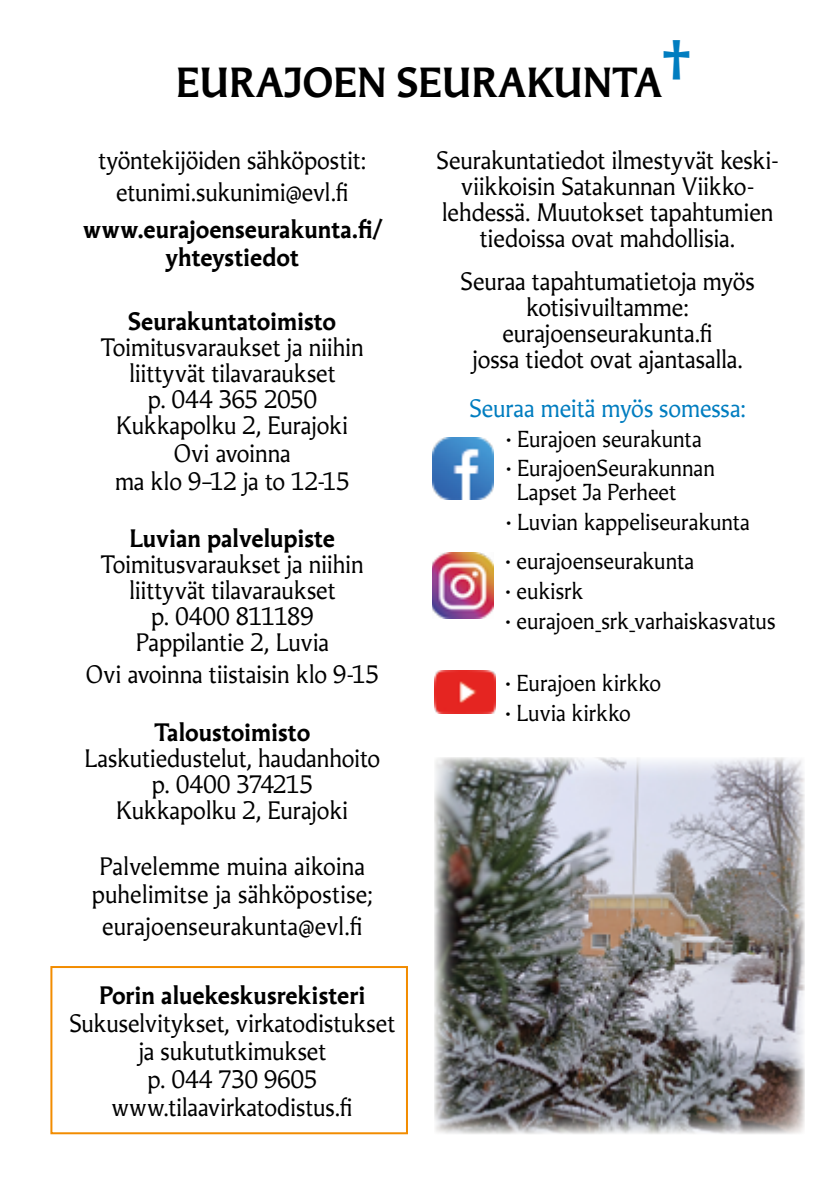
<style>
.page{position:relative;width:840px;height:1191px;background:#fff}
.page>*{position:absolute;margin:0;border:0;box-sizing:border-box;transform-origin:0 0}
.t1{font:700 40px "Martti Display";color:#000}
.t2{font:24px/26px "Martti";letter-spacing:-.005em;color:#000;text-align:center}
.t3{font:700 24px/28px "Martti";letter-spacing:-.005em;color:#000;text-align:center}
.t4{font:24px "Martti";letter-spacing:-.01em;color:#007dc0}
.t5{font:22px/24px "Martti";letter-spacing:-.005em;color:#000}
.s1{color:#007dc0}
</style>
<div class="page">
<img style="left:434px;top:757px;width:369px;height:377px">
<div style="left:50px;top:966px;width:358px;height:168px;border:2px solid #f28c00"></div>
<img style="left:432px;top:437px;width:61px;height:62px">
<img style="left:432px;top:552px;width:61px;height:67px">
<img style="left:434px;top:670px;width:61px;height:43px">
<h1 class="t1" style="left:176px;top:60px;width:514px">EURAJOEN SEURAKUNTA<span class="s1">¤</span></h1>
<p class="t2" style="left:98px;top:145px;width:269px;line-height:31.6px">työntekijöiden sähköpostit: etunimi.sukunimi@evl.fi</p>
<p class="t3" style="left:83px;top:215px;width:300px">www.eurajoenseurakunta.fi/ yhteystiedot</p>
<p class="t3" style="left:128px;top:306px;width:209px">Seurakuntatoimisto</p>
<p class="t2" style="left:101px;top:333px;width:264px;line-height:26.8px">Toimitusvaraukset ja niihin liittyvät tilavaraukset<br>p. 044 365 2050<br>Kukkapolku 2, Eurajoki<br>Ovi avoinna<br>ma klo 9–12 ja to 12-15</p>
<p class="t3" style="left:129px;top:524px;width:207px">Luvian palvelupiste</p>
<p class="t2" style="left:101px;top:552px;width:264px">Toimitusvaraukset ja niihin liittyvät tilavaraukset<br>p. 0400 811189<br>Pappilantie 2, Luvia</p>
<p class="t2" style="left:86px;top:661px;width:294px">Ovi avoinna tiistaisin klo 9-15</p>
<p class="t3" style="left:154px;top:717px;width:157px">Taloustoimisto</p>
<p class="t2" style="left:84px;top:745px;width:297px">Laskutiedustelut, haudanhoito p. 0400 374215<br>Kukkapolku 2, Eurajoki</p>
<p class="t2" style="left:92px;top:852px;width:282px;line-height:28px">Palvelemme muina aikoina puhelimitse ja sähköpostise;</p>
<p class="t2" style="left:102px;top:913px;width:262px">eurajoenseurakunta@evl.fi</p>
<p class="t3" style="left:99px;top:980px;width:268px">Porin aluekeskusrekisteri</p>
<p class="t2" style="left:69px;top:1009px;width:327px;line-height:28px">Sukuselvitykset, virkatodistukset ja sukututkimukset<br>p. 044 730 9605 www.tilaavirkatodistus.fi</p>
<p class="t2" style="left:436px;top:148px;width:343px">Seurakuntatiedot ilmestyvät keski&shy;viikkoisin Satakunnan Viikko&shy;lehdessä. Muutokset tapahtumien tiedoissa ovat mahdollisia.</p>
<p class="t2" style="left:460px;top:269px;width:295px">Seuraa tapahtumatietoja myös kotisivuiltamme: eurajoenseurakunta.fi<br>jossa tiedot ovat ajantasalla.</p>
<p class="t4" style="left:469px;top:394px;width:278px">Seuraa meitä myös somessa:</p>
<p class="t5" style="left:505px;top:427px;width:197px">• Eurajoen seurakunta</p>
<p class="t5" style="left:516px;top:456px;width:200px;text-indent:-11px">• EurajoenSeurakunnan<br>Lapset Ja Perheet</p>
<p class="t5" style="left:505px;top:510px;width:246px">• Luvian kappeliseurakunta</p>
<p class="t5" style="left:505px;top:549px;width:190px">• eurajoenseurakunta</p>
<p class="t5" style="left:505px;top:579px;width:79px">• eukisrk</p>
<p class="t5" style="left:505px;top:608px;width:272px">• eurajoen_srk_varhaiskasvatus</p>
<p class="t5" style="left:505px;top:671px;width:157px">• Eurajoen kirkko</p>
<p class="t5" style="left:505px;top:701px;width:127px">• Luvia kirkko</p>
</div>
